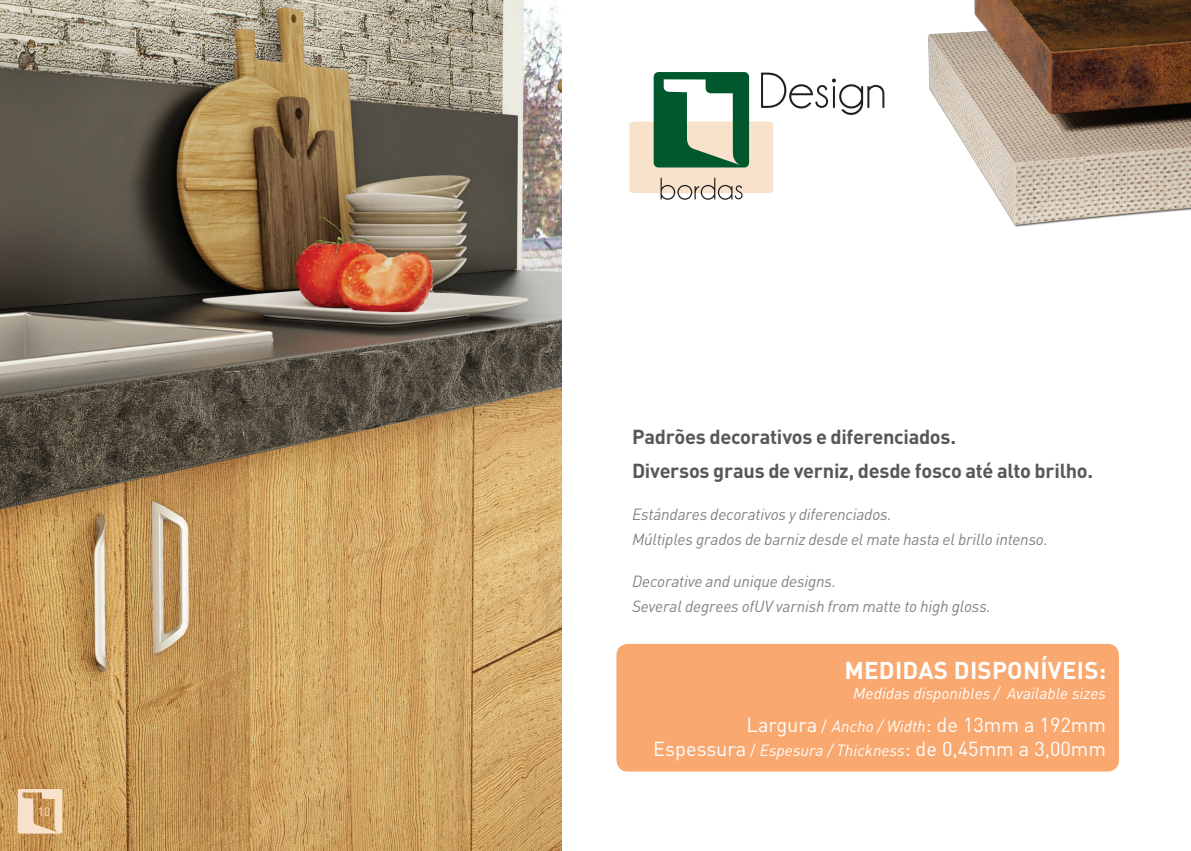
<style>
.page{position:relative;width:1191px;height:851px;background:#fff}
.page>*{position:absolute;margin:0;border:0;box-sizing:border-box;transform-origin:0 0}
.t1{font:700 24px "DIN Pro";letter-spacing:.01em;color:#fff}
.t2{font:700 20px/34.4px "DIN Pro";letter-spacing:-.015em;color:#57585a}
.t3{font:20px/24px "DIN Pro";color:#fff;text-align:right}
.t4{font:italic 16px/24.8px "DIN";letter-spacing:-.01em;color:#808285}
.t5{font:italic 16px "DIN";color:#fff}
.t6{font:12px "DIN Pro";color:#f9e2cb}
.s1{font-size:16px}
.s2{font-family:"DIN";font-style:italic;font-size:16px}
</style>
<div class="page">
<div style="left:616px;top:643px;width:503px;height:128px;background:#f9a86f;border-radius:11px"></div>
<svg style="left:629px;top:72px;width:255px;height:128px"></svg>
<img style="left:0;top:0;width:561px;height:850px">
<img style="left:928px;top:0;width:263px;height:227px">
<svg style="left:17px;top:788px;width:45px;height:45px;background:#e2c098"></svg>
<p class="t6" style="left:38px;top:803px;width:14px">10</p>
<p class="t2" style="left:632px;top:418px;width:462px">Padrões decorativos e diferenciados.<br>Diversos graus de verniz, desde fosco até alto brilho.</p>
<p class="t4" style="left:632px;top:501px;width:417px">Estándares decorativos y diferenciados.<br>Múltiples grados de barniz desde el mate hasta el brillo intenso.</p>
<p class="t4" style="left:632px;top:568px;width:360px">Decorative and unique designs.<br>Several degrees ofUV varnish from matte to high gloss.</p>
<h1 class="t1" style="left:844px;top:654px;width:263px">Medi das disponíveis:</h1>
<p class="t5" style="left:853px;top:682px;width:254px">Medidas disponibles / Available sizes</p>
<p class="t3" style="left:653px;top:711px;width:454px">Largura <span class="s1">/</span> <span class="s2">Ancho / Width</span>: de 13mm a 192mm<br>Espessura <span class="s1">/</span> <span class="s2">Espesura / Thickness</span>: de 0,45mm a 3,00mm</p>
</div>
